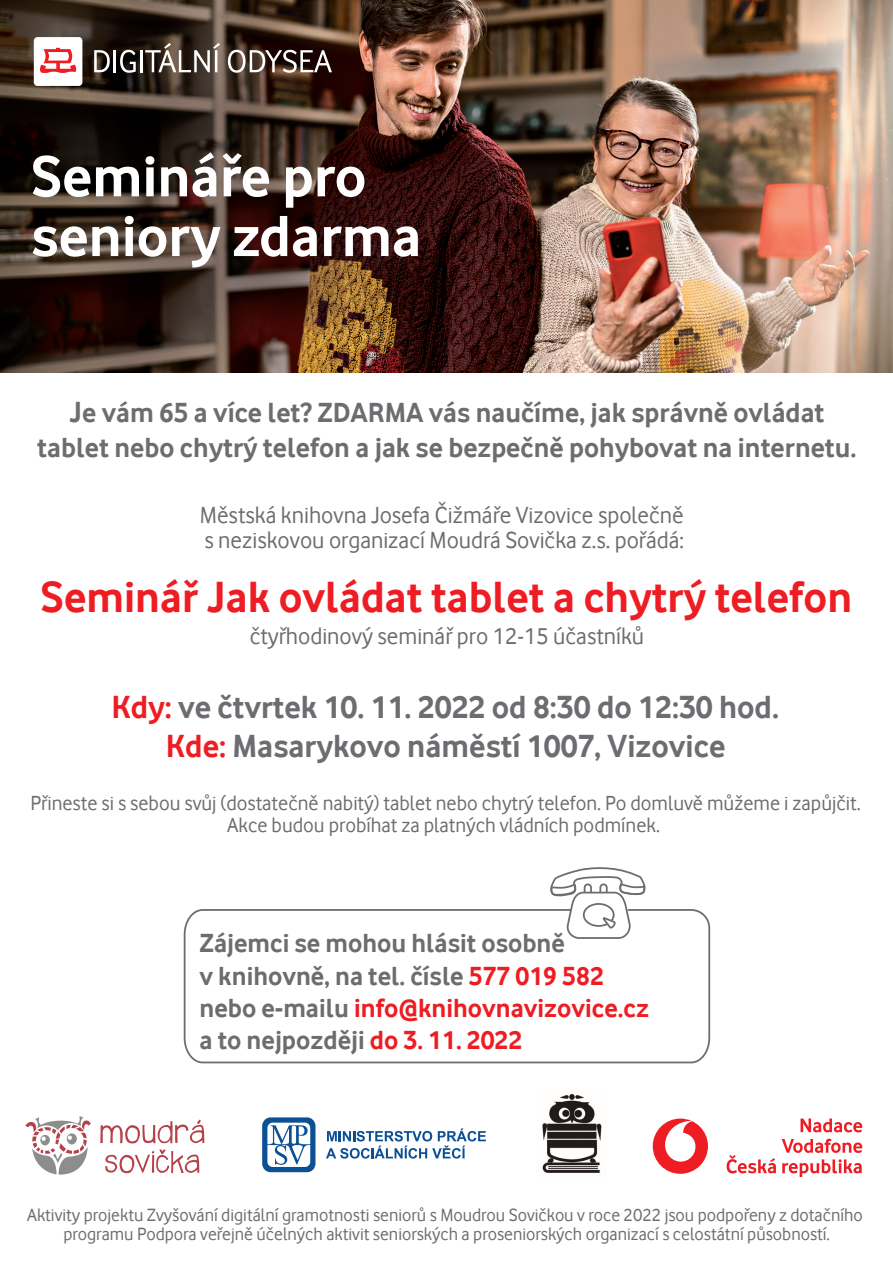
<style>
.page{position:relative;width:893px;height:1263px;background:#fff}
.page>*{position:absolute;margin:0;border:0;box-sizing:border-box;transform-origin:0 0}
.t1{font:700 60.15px/59.7px "Vodafone Rg";color:#fff}
.t2{font:700 45px "Vodafone Rg";color:#ee1d23}
.t3{font:700 33px/39px "Vodafone Rg";color:#6c6d70;text-align:center}
.t4{font:700 28.5px/34.2px "Vodafone Rg";color:#6c6d70;text-align:center}
.t5{font:700 27px/32.4px "Vodafone Rg";color:#6c6d70}
.t6{font:24px/25.5px "Vodafone Rg";color:#6c6d70}
.t7{font:21px/22.2px "Vodafone Rg";color:#6c6d70;text-align:center}
.t8{font:18.3px/19.5px "Vodafone Rg";color:#6c6d70;text-align:center}
.s1{font-size:30px}
.s2{color:#ee1d23}
</style>
<div class="page">
<img style="left:0;top:0;width:893px;height:372px">
<div style="left:653px;top:1118px;width:55px;height:56px;background:#ee1d23;border-radius:50%"></div>
<svg style="left:665px;top:1121px;width:30px;height:40px"></svg>
<svg style="left:800px;top:1118px;width:62px;height:14px"></svg>
<svg style="left:782px;top:1139px;width:80px;height:14px"></svg>
<svg style="left:727px;top:1155px;width:49px;height:18px"></svg>
<svg style="left:782px;top:1159px;width:80px;height:18px"></svg>
<svg style="left:25px;top:1116px;width:66px;height:59px"></svg>
<svg style="left:105px;top:1149px;width:94px;height:24px"></svg>
<svg style="left:100px;top:1120px;width:104px;height:23px"></svg>
<svg style="left:550px;top:867px;width:96px;height:41px"></svg>
<svg style="left:183px;top:908px;width:528px;height:156px"></svg>
<svg style="left:262px;top:1117px;width:53px;height:55px"></svg>
<svg style="left:326px;top:1128px;width:160px;height:30px"></svg>
<svg style="left:94px;top:50px;width:16px;height:22px"></svg>
<hr style="left:113px;top:50px;width:3px;height:22px;background:#fff">
<svg style="left:120px;top:50px;width:16px;height:23px"></svg>
<hr style="left:140px;top:50px;width:2px;height:22px;background:#fff">
<svg style="left:145px;top:43px;width:75px;height:29px"></svg>
<svg style="left:228px;top:50px;width:104px;height:23px"></svg>
<svg style="left:34px;top:37px;width:48px;height:49px"></svg>
<img style="left:542px;top:1094px;width:60px;height:79px">
<h1 class="t1" style="left:31px;top:146px;width:392px">Semináře pro seniory zdarma</h1>
<h3 class="t4" style="left:37px;top:395px;width:821px"><span class="s1">J</span>e vám 65 a více let? ZDARMA vás naučíme, jak správně ovládat tablet nebo chytrý telefon a jak se bezpečně pohybovat na internetu.</h3>
<h3 class="t6" style="left:200px;top:502px;width:486px">Městská knihovna Josefa Čižmáře Vizovice společně s neziskovou organizací Moudrá Sovička z.s. pořádá:</h3>
<h2 class="t2" style="left:41px;top:570px;width:813px">Seminář Jak ovládat tablet a chytrý telefon</h2>
<h3 class="t6" style="left:250px;top:623px;width:396px">čtyřhodinový seminář pro 12-15 účastníků</h3>
<h3 class="t3" style="left:111px;top:687px;width:669px"><span class="s2">Kdy:</span> ve čtvrtek 10. 11. 2022 od 8:30 do 12:30 hod.<br><span class="s2">Kde:</span> Masarykovo náměstí 1007, Vizovice</h3>
<p class="t7" style="left:31px;top:791px;width:832px">Přineste si s sebou svůj (dostatečně nabitý) tablet nebo chytrý telefon. Po domluvě můžeme i zapůjčit.<br>Akce budou probíhat za platných vládních podmínek.</p>
<h3 class="t5" style="left:199px;top:926px;width:451px">Zájemci se mohou hlásit osobně<br>v knihovně, na tel. čísle <span class="s2">577 019 582 </span>nebo e-mailu <span class="s2">info@knihovnavizovice.cz </span>a to nejpozději <span class="s2">do 3. 11. 2022</span></h3>
<p class="t8" style="left:27px;top:1205px;width:837px">Aktivity projektu Zvyšování digitální gramotnosti seniorů s Moudrou Sovičkou v roce 2022 jsou podpořeny z dotačního programu Podpora veřejně účelných aktivit seniorských a proseniorských organizací s celostátní působností.</p>
</div>
